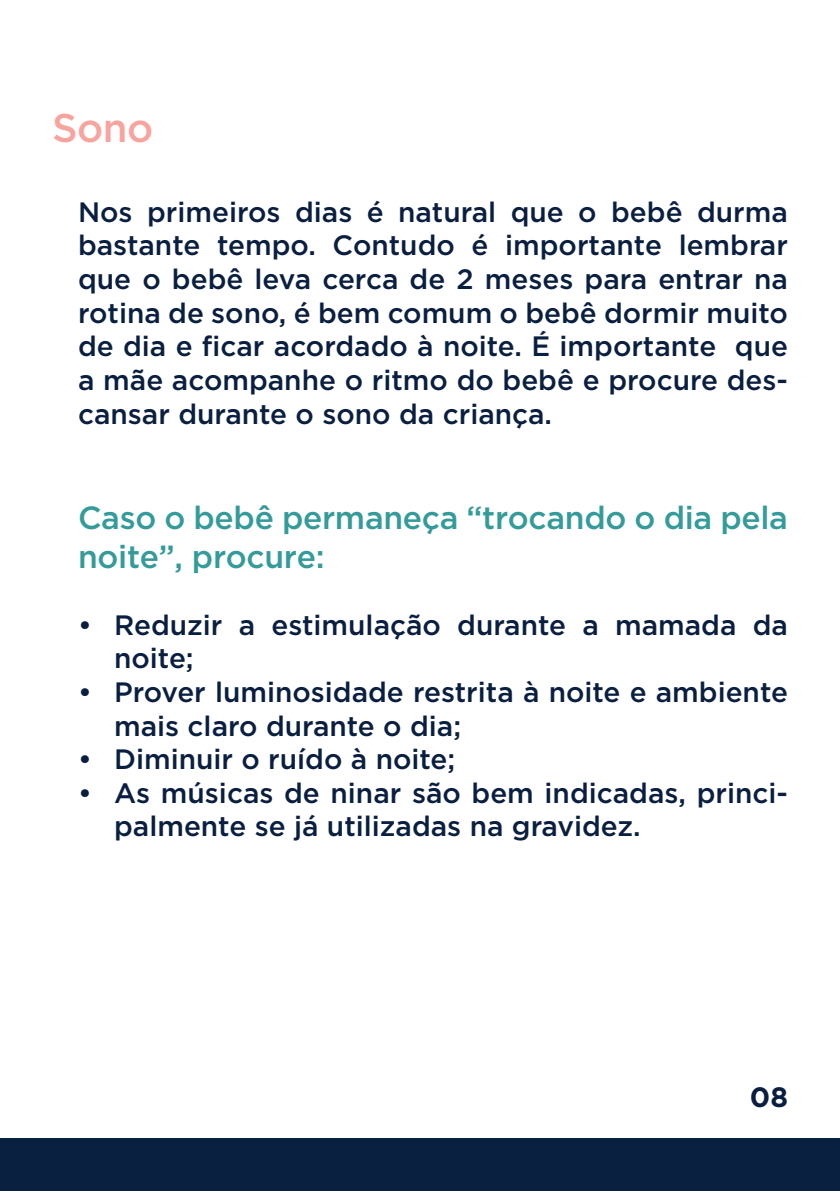
<style>
.page{position:relative;width:840px;height:1191px;background:#fff}
.page>*{position:absolute;margin:0;border:0;box-sizing:border-box;transform-origin:0 0}
.t1{font:500 40px "Gotham";color:#f7a49f}
.t2{font:500 32px/38.4px "Gotham";letter-spacing:-.01em;color:#359b9a}
.t3{font:500 28px/33.6px "Gotham";color:#0a1f40}
.t4{font:700 28px "Gotham Pro";color:#0a1f40}
</style>
<div class="page">
<div style="left:0;top:1138px;width:839px;height:53px;background:#0a2040"></div>
<h1 class="t1" style="left:52px;top:106px;width:103px">Sono</h1>
<p class="t3" style="left:78px;top:195px;width:711px;text-align:justify">Nos primeiros dias é natural que o bebê durma bastante tempo. Contudo é importante lembrar que o bebê leva cerca de 2 meses para entrar na rotina de sono, é bem comum o bebê dormir muito de dia e ficar acordado à noite. É importante que a mãe acompanhe o ritmo do bebê e procure des&shy;cansar durante o sono da criança.</p>
<p class="t2" style="left:78px;top:498px;width:711px">Caso o bebê permaneça “trocando o dia pela noite”, procure:</p>
<p class="t3" style="left:114px;top:608px;width:675px;text-indent:-36px">• Reduzir a estimulação durante a mamada da noite;</p>
<p class="t3" style="left:114px;top:675px;width:675px;text-indent:-36px">• Prover luminosidade restrita à noite e ambiente mais claro durante o dia;</p>
<p class="t3" style="left:78px;top:742px;width:378px">• Diminuir o ruído à noite;</p>
<p class="t3" style="left:114px;top:776px;width:675px;text-indent:-36px">• As músicas de ninar são bem indicadas, princi&shy;palmente se já utilizadas na gravidez.</p>
<p class="t4" style="left:749px;top:1085px;width:40px">08</p>
</div>
